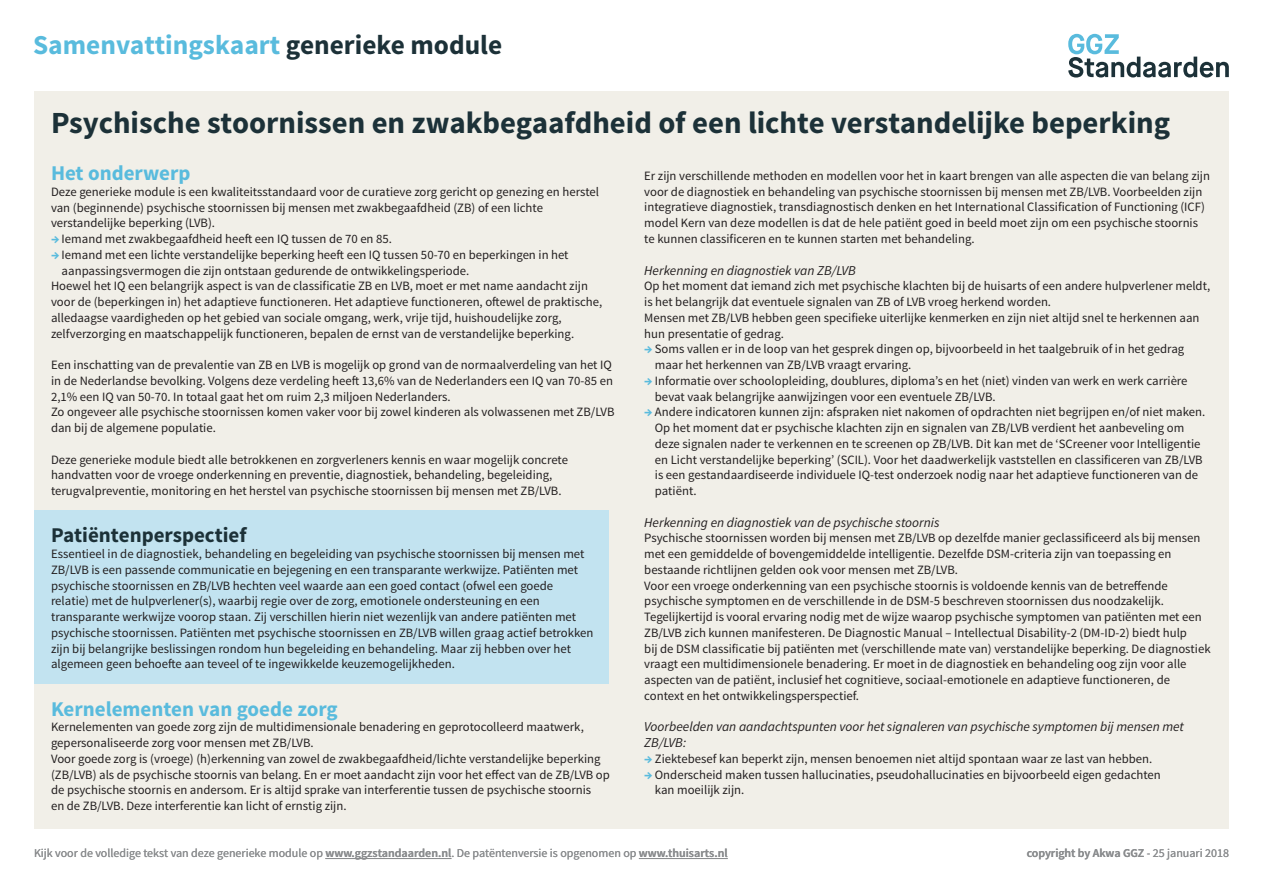
<style>
.page{position:relative;width:1263px;height:893px;background:#fff}
.page>*{position:absolute;margin:0;border:0;box-sizing:border-box;transform-origin:0 0}
.t1{font:700 30.75px "Source Sans Pro";color:#1c3138}
.t2{font:700 27.3px "Source Sans Pro";color:#59bbdd}
.t3{font:700 21px "Source Sans Pro";color:#59bbdd}
.t4{font:700 21px "Source Sans Pro";color:#1c3138}
.t5{font:italic 13.5px/15.8px "Source Sans Pro";color:#231f20}
.t6{font:12.75px/15.8px "Source Sans Pro";color:#231f20}
.t7{font:12px "Source Sans Pro";color:#8b8d8f}
.t8{font:600 12px "Source Sans Pro";letter-spacing:-.005em;color:#8b8d8f}
.s1{color:#1c3138}
.s2{font-weight:700;font-size:13.5px;color:#59bbdd}
.s3{font-weight:600}
.s4{font-weight:400}
</style>
<div class="page">
<svg style="left:1068px;top:34px;width:161px;height:44px"></svg>
<div style="left:34px;top:91px;width:1195px;height:738px;background:#f1efe8"></div>
<div style="left:34px;top:510px;width:574px;height:174px;background:#c2e3f0"></div>
<hr style="left:325px;top:858px;width:126px;height:1px;background:#8b8d8f">
<hr style="left:639px;top:858px;width:89px;height:1px;background:#8b8d8f">
<h2 class="t2" style="left:33px;top:27px;width:470px">Samenvattingskaart <span class="s1">generieke module</span></h2>
<h1 class="t1" style="left:51px;top:103px;width:1120px">Psychische stoornissen en zwakbegaafdheid of een lichte verstandelijke beperking</h1>
<h3 class="t3" style="left:51px;top:160px;width:141px">Het onderwerp</h3>
<p class="t6" style="left:51px;top:184px;width:550px">Deze generieke module is een kwaliteitsstandaard voor de curatieve zorg gericht op genezing en herstel van (beginnende) psychische stoornissen bij mensen met zwakbegaafdheid (ZB) of een lichte verstandelijke beperking (LVB).</p>
<p class="t6" style="left:51px;top:231px;width:342px"><span class="s2">→</span> Iemand met zwakbegaafdheid heeft een IQ tussen de 70 en 85.</p>
<p class="t6" style="left:51px;top:247px;width:519px"><span class="s2">→</span> Iemand met een lichte verstandelijke beperking heeft een IQ tussen 50-70 en beperkingen in het</p>
<p class="t6" style="left:62px;top:263px;width:409px">aanpassingsvermogen die zijn ontstaan gedurende de ontwikkelingsperiode.</p>
<p class="t6" style="left:51px;top:278px;width:538px">Hoewel het IQ een belangrijk aspect is van de classificatie ZB en LVB, moet er met name aandacht zijn</p>
<p class="t6" style="left:51px;top:294px;width:553px">voor de (beperkingen in) het adaptieve functioneren. Het adaptieve functioneren, oftewel de praktische,</p>
<p class="t6" style="left:51px;top:310px;width:512px">alledaagse vaardigheden op het gebied van sociale omgang, werk, vrije tijd, huishoudelijke zorg,</p>
<p class="t6" style="left:51px;top:326px;width:525px">zelfverzorging en maatschappelijk functioneren, bepalen de ernst van de verstandelijke beperking.</p>
<p class="t6" style="left:51px;top:357px;width:565px">Een inschatting van de prevalentie van ZB en LVB is mogelijk op grond van de normaalverdeling van het IQ in de Nederlandse bevolking. Volgens deze verdeling heeft 13,6% van de Nederlanders een IQ van 70-85 en 2,1% een IQ van 50-70. In totaal gaat het om ruim 2,3 miljoen Nederlanders.<br>Zo ongeveer alle psychische stoornissen komen vaker voor bij zowel kinderen als volwassenen met ZB/LVB dan bij de algemene populatie.</p>
<p class="t6" style="left:51px;top:452px;width:519px">Deze generieke module biedt alle betrokkenen en zorgverleners kennis en waar mogelijk concrete handvatten voor de vroege onderkenning en preventie, diagnostiek, behandeling, begeleiding, terugvalpreventie, monitoring en het herstel van psychische stoornissen bij mensen met ZB/LVB.</p>
<p class="t6" style="left:644px;top:168px;width:567px">Er zijn verschillende methoden en modellen voor het in kaart brengen van alle aspecten die van belang zijn voor de diagnostiek en behandeling van psychische stoornissen bij mensen met ZB/LVB. Voorbeelden zijn integratieve diagnostiek, transdiagnostisch denken en het International Classification of Functioning (ICF) model Kern van deze modellen is dat de hele patiënt goed in beeld moet zijn om een psychische stoornis te kunnen classificeren en te kunnen starten met behandeling.</p>
<p class="t5" style="left:644px;top:262px;width:213px">Herkenning en diagnostiek van ZB/LVB</p>
<p class="t6" style="left:644px;top:278px;width:568px">Op het moment dat iemand zich met psychische klachten bij de huisarts of een andere hulpverlener meldt, is het belangrijk dat eventuele signalen van ZB of LVB vroeg herkend worden.<br>Mensen met ZB/LVB hebben geen specifieke uiterlijke kenmerken en zijn niet altijd snel te herkennen aan hun presentatie of gedrag.</p>
<p class="t6" style="left:655px;top:341px;width:531px;text-indent:-11px"><span class="s2">→</span> Soms vallen er in de loop van het gesprek dingen op, bijvoorbeeld in het taalgebruik of in het gedrag maar het herkennen van ZB/LVB vraagt ervaring.</p>
<p class="t6" style="left:655px;top:373px;width:534px;text-indent:-11px"><span class="s2">→</span> Informatie over schoolopleiding, doublures, diploma’s en het (niet) vinden van werk en werk carrière bevat vaak belangrijke aanwijzingen voor een eventuele ZB/LVB.</p>
<p class="t6" style="left:655px;top:404px;width:552px;text-indent:-11px"><span class="s2">→</span> Andere indicatoren kunnen zijn: afspraken niet nakomen of opdrachten niet begrijpen en/of niet maken.<br>Op het moment dat er psychische klachten zijn en signalen van ZB/LVB verdient het aanbeveling om deze signalen nader te verkennen en te screenen op ZB/LVB. Dit kan met de ‘SCreener voor Intelligentie en Licht verstandelijke beperking’ (SCIL). Voor het daadwerkelijk vaststellen en classificeren van ZB/LVB is een gestandaardiseerde individuele IQ-test onderzoek nodig naar het adaptieve functioneren van de patiënt.</p>
<p class="t5" style="left:644px;top:514px;width:297px">Herkenning en diagnostiek van de psychische stoornis</p>
<p class="t6" style="left:644px;top:530px;width:568px">Psychische stoornissen worden bij mensen met ZB/LVB op dezelfde manier geclassificeerd als bij mensen met een gemiddelde of bovengemiddelde intelligentie. Dezelfde DSM-criteria zijn van toepassing en bestaande richtlijnen gelden ook voor mensen met ZB/LVB.<br>Voor een vroege onderkenning van een psychische stoornis is voldoende kennis van de betreffende psychische symptomen en de verschillende in de DSM-5 beschreven stoornissen dus noodzakelijk.<br>Tegelijkertijd is vooral ervaring nodig met de wijze waarop psychische symptomen van patiënten met een ZB/LVB zich kunnen manifesteren. De Diagnostic Manual – Intellectual Disability-2 (DM-ID-2) biedt hulp<br>bij de DSM classificatie bij patiënten met (verschillende mate van) verstandelijke beperking. De diagnostiek vraagt een multidimensionele benadering. Er moet in de diagnostiek en behandeling oog zijn voor alle aspecten van de patiënt, inclusief het cognitieve, sociaal-emotionele en adaptieve functioneren, de context en het ontwikkelingsperspectief.</p>
<p class="t5" style="left:644px;top:719px;width:541px">Voorbeelden van aandachtspunten voor het signaleren van psychische symptomen bij mensen met<br>ZB/LVB:</p>
<p class="t6" style="left:644px;top:751px;width:510px"><span class="s2">→</span> Ziektebesef kan beperkt zijn, mensen benoemen niet altijd spontaan waar ze last van hebben.</p>
<p class="t6" style="left:655px;top:767px;width:507px;text-indent:-11px"><span class="s2">→</span> Onderscheid maken tussen hallucinaties, pseudohallucinaties en bijvoorbeeld eigen gedachten kan moeilijk zijn.</p>
<h3 class="t4" style="left:51px;top:522px;width:197px">Patiëntenperspectief</h3>
<p class="t6" style="left:51px;top:546px;width:544px">Essentieel in de diagnostiek, behandeling en begeleiding van psychische stoornissen bij mensen met ZB/LVB is een passende communicatie en bejegening en een transparante werkwijze. Patiënten met psychische stoornissen en ZB/LVB hechten veel waarde aan een goed contact (ofwel een goede relatie) met de hulpverlener(s), waarbij regie over de zorg, emotionele ondersteuning en een transparante werkwijze voorop staan. Zij verschillen hierin niet wezenlijk van andere patiënten met psychische stoornissen. Patiënten met psychische stoornissen en ZB/LVB willen graag actief betrokken zijn bij belangrijke beslissingen rondom hun begeleiding en behandeling. Maar zij hebben over het algemeen geen behoefte aan teveel of te ingewikkelde keuzemogelijkheden.</p>
<h3 class="t3" style="left:51px;top:695px;width:288px">Kernelementen van goede zorg</h3>
<p class="t6" style="left:51px;top:719px;width:560px">Kernelementen van goede zorg zijn de multidimensionale benadering en geprotocolleerd maatwerk, gepersonaliseerde zorg voor mensen met ZB/LVB.<br>Voor goede zorg is (vroege) (h)erkenning van zowel de zwakbegaafdheid/lichte verstandelijke beperking (ZB/LVB) als de psychische stoornis van belang. En er moet aandacht zijn voor het effect van de ZB/LVB op de psychische stoornis en andersom. Er is altijd sprake van interferentie tussen de psychische stoornis<br>en de ZB/LVB. Deze interferentie kan licht of ernstig zijn.</p>
<p class="t7" style="left:34px;top:846px;width:695px">Kijk voor de volledige tekst van deze generieke module op <span class="s3">www.ggzstandaarden.nl</span>. De patëntenversie is opgenomen op <span class="s3">www.thuisarts.nl</span></p>
<p class="t8" style="left:1027px;top:846px;width:204px">copyright by Akwa GGZ <span class="s4">- 25 januari 2018</span></p>
</div>
